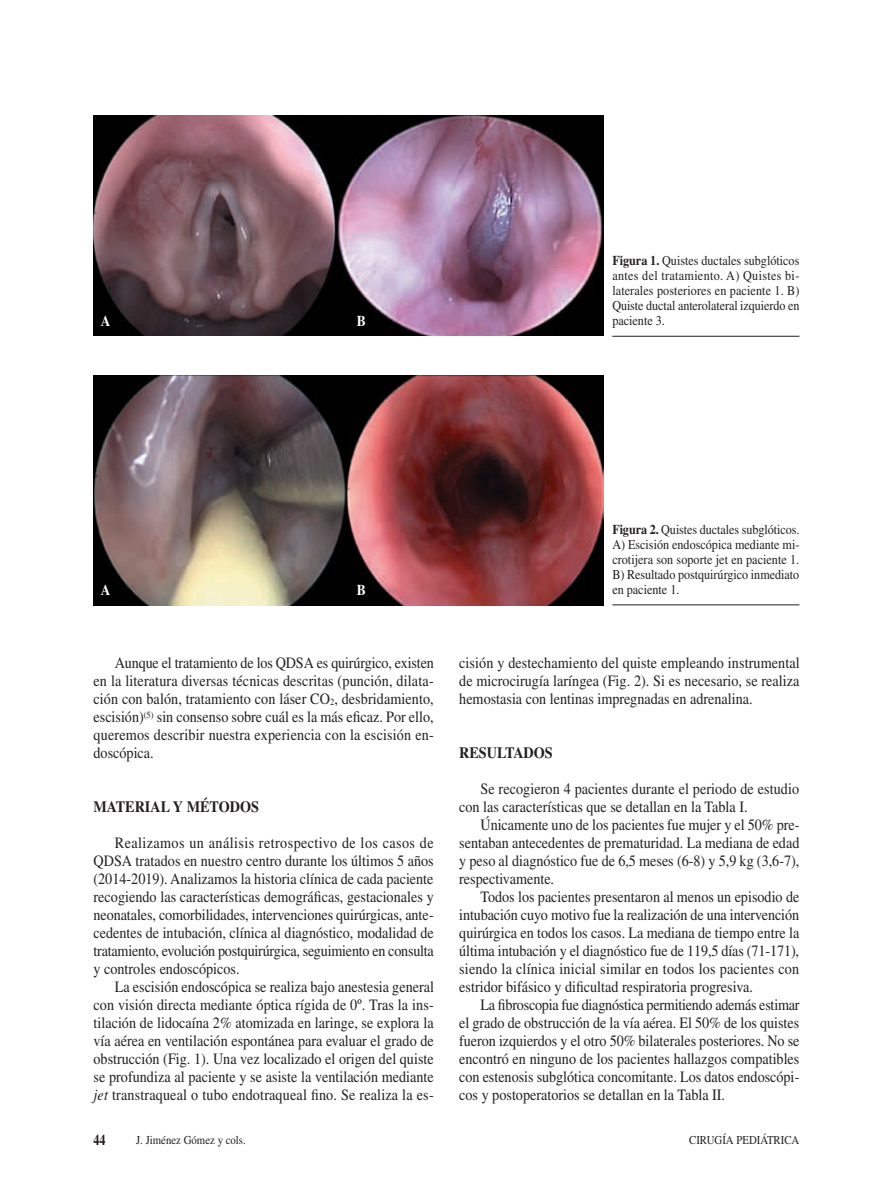
<style>
.page{position:relative;width:893px;height:1191px;background:#fff}
.page>*{position:absolute;margin:0;border:0;box-sizing:border-box;transform-origin:0 0}
.t1{font:15.75px/18px "Times LT Std";color:#231f20;text-align:justify;scale:.9 1}
.t2{font:700 15.75px "Times LT Std";color:#231f20;scale:.9 1}
.t3{font:700 15px "Times LT Std";color:#fff;scale:.9 1}
.t4{font:700 15px "Times LT Std";color:#231f20;scale:.8 1}
.t5{font:13.5px/15px "Times LT Std";letter-spacing:-.005em;color:#231f20;text-align:justify;scale:.9 1}
.t6{font:12px "Times LT Std";color:#231f20;scale:.9 1}
.s1{font-weight:700}
.s2{font-style:italic}
</style>
<div class="page">
<hr style="left:612px;top:336px;width:187px;height:1px;background:#231f20">
<hr style="left:612px;top:604px;width:187px;height:1px;background:#231f20">
<img style="left:94px;top:116px;width:509px;height:220px">
<img style="left:94px;top:375px;width:509px;height:230px">
<p class="t3" style="left:101px;top:312px;width:12px">A</p>
<p class="t3" style="left:357px;top:312px;width:12px">B</p>
<p class="t5" style="left:612px;top:253px;width:209px"><span class="s1">Figura 1.</span> Quistes ductales subglóticos antes del tratamiento. A) Quistes bi&shy;laterales posteriores en paciente 1. B)<br>Quiste ductal anterolateral izquierdo en paciente 3.</p>
<p class="t3" style="left:101px;top:581px;width:12px">A</p>
<p class="t3" style="left:357px;top:581px;width:12px">B</p>
<p class="t1" style="left:94px;top:653px;width:380px;text-indent:21px">Aunque el tratamiento de los QDSA es quirúrgico, existen en la literatura diversas técnicas descritas (punción, dilata&shy;ción con balón, tratamiento con láser CO<sub>2</sub>, desbridamiento, escisión)<sup>(5)</sup> sin consenso sobre cuál es la más eficaz. Por ello, queremos describir nuestra experiencia con la escisión en&shy;doscópica.</p>
<p class="t2" style="left:94px;top:797px;width:185px">MATERIAL Y MÉTODOS</p>
<p class="t1" style="left:94px;top:833px;width:380px;text-indent:21px">Realizamos un análisis retrospectivo de los casos de QDSA tratados en nuestro centro durante los últimos 5 años (2014-2019). Analizamos la historia clínica de cada paciente recogiendo las características demográficas, gestacionales y neonatales, comorbilidades, intervenciones quirúrgicas, ante&shy;cedentes de intubación, clínica al diagnóstico, modalidad de tratamiento, evolución postquirúrgica, seguimiento en consulta y controles endoscópicos.</p>
<p class="t1" style="left:94px;top:977px;width:380px;text-indent:21px">La escisión endoscópica se realiza bajo anestesia general con visión directa mediante óptica rígida de 0º. Tras la ins&shy;tilación de lidocaína 2% atomizada en laringe, se explora la vía aérea en ventilación espontánea para evaluar el grado de obstrucción (Fig. 1). Una vez localizado el origen del quiste se profundiza al paciente y se asiste la ventilación mediante <span class="s2">jet</span> transtraqueal o tubo endotraqueal fino. Se realiza la es-</p>
<p class="t5" style="left:612px;top:522px;width:209px"><span class="s1">Figura 2.</span> Quistes ductales subglóticos.<br>A) Escisión endoscópica mediante mi&shy;crotijera son soporte jet en paciente 1.<br>B) Resultado postquirúrgico inmediato en paciente 1.</p>
<p class="t1" style="left:459px;top:653px;width:380px">cisión y destechamiento del quiste empleando instrumental de microcirugía laríngea (Fig. 2). Si es necesario, se realiza hemostasia con lentinas impregnadas en adrenalina.</p>
<p class="t2" style="left:459px;top:743px;width:105px">RESULTADOS</p>
<p class="t1" style="left:459px;top:779px;width:379px;text-indent:21px">Se recogieron 4 pacientes durante el periodo de estudio con las características que se detallan en la Tabla I.</p>
<p class="t1" style="left:459px;top:815px;width:379px;text-indent:21px">Únicamente uno de los pacientes fue mujer y el 50% pre&shy;sentaban antecedentes de prematuridad. La mediana de edad y peso al diagnóstico fue de 6,5 meses (6-8) y 5,9 kg (3,6-7), respectivamente.</p>
<p class="t1" style="left:459px;top:887px;width:379px;text-indent:21px">Todos los pacientes presentaron al menos un episodio de intubación cuyo motivo fue la realización de una intervención quirúrgica en todos los casos. La mediana de tiempo entre la última intubación y el diagnóstico fue de 119,5 días (71-171), siendo la clínica inicial similar en todos los pacientes con estridor bifásico y dificultad respiratoria progresiva.</p>
<p class="t1" style="left:459px;top:995px;width:380px;text-indent:21px">La fibroscopia fue diagnóstica permitiendo además estimar el grado de obstrucción de la vía aérea. El 50% de los quistes fueron izquierdos y el otro 50% bilaterales posteriores. No se encontró en ninguno de los pacientes hallazgos compatibles con estenosis subglótica concomitante. Los datos endoscópi&shy;cos y postoperatorios se detallan en la Tabla II.</p>
<p class="t4" style="left:94px;top:1130px;width:16px">44</p>
<p class="t6" style="left:136px;top:1133px;width:123px">J. Jiménez Gómez y cols.</p>
<p class="t6" style="left:689px;top:1133px;width:124px">CIRUGÍA PEDIÁTRICA</p>
</div>
